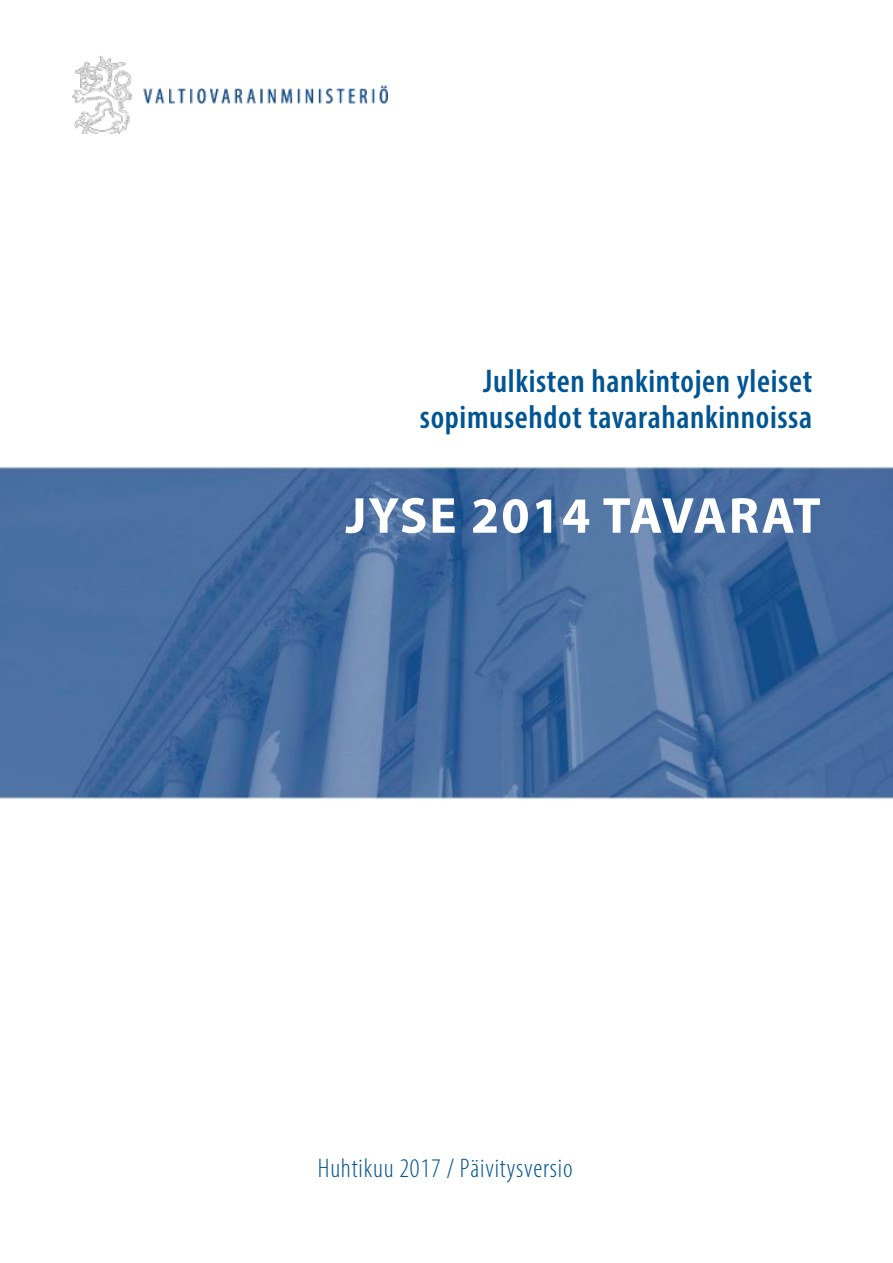
<style>
.page{position:relative;width:893px;height:1263px;background:#fff}
.page>*{position:absolute;margin:0;border:0;box-sizing:border-box;transform-origin:0 0}
.t1{font:700 51px "Myriad Pro";letter-spacing:.04em;color:#fff}
.t2{font:600 condensed 33px/36px "Myriad Pro";letter-spacing:.02em;color:#005594;text-align:right}
.t3{font:300 condensed 27px "Myriad Pro";letter-spacing:.03em;color:#005594}
</style>
<div class="page">
<img style="left:0;top:467px;width:893px;height:333px">
<img style="left:72px;top:56px;width:315px;height:77px">
<p class="t2" style="left:420px;top:362px;width:394px">Julkisten hankintojen yleiset sopimusehdot tavarahankinnoissa</p>
<h1 class="t1" style="left:345px;top:482px;width:477px">JYSE 2014 TAVARAT</h1>
<p class="t3" style="left:318px;top:1152px;width:256px">Huhtikuu 2017 / Päivitysversio</p>
</div>
